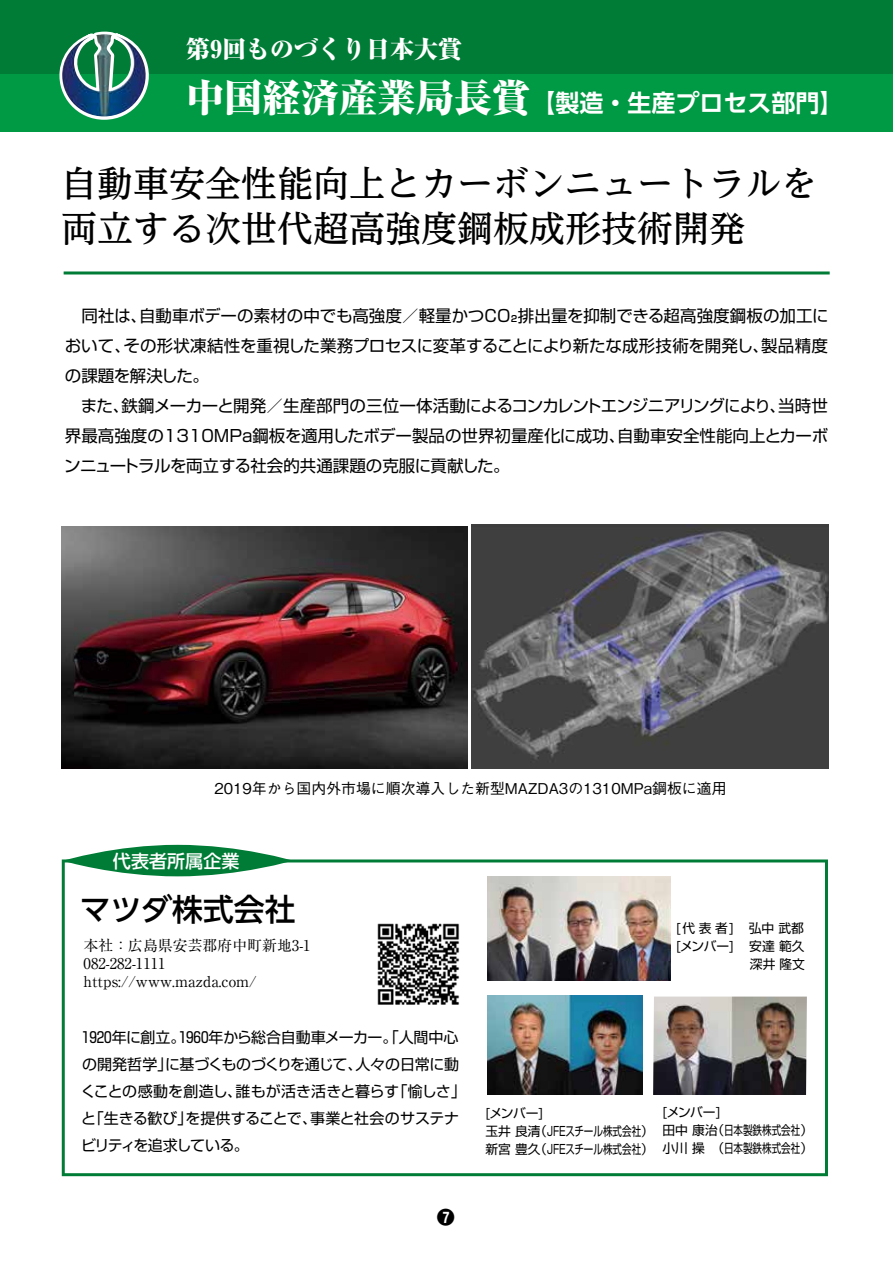
<style>
.page{position:relative;width:893px;height:1263px;background:#fff}
.page>*{position:absolute;margin:0;border:0;box-sizing:border-box;transform-origin:0 0}
.t1{font:500 36px/45px "UD Reimin Pr 6";color:#000}
.t2{font:500 30.9px "UD Shin Go Pr 6";color:#000}
.t3{font:700 24px "UD Shin Go Pr 6 De";color:#fff}
.t4{font:800 expanded 24px "Ryumin Pr 6";color:#fff}
.t5{font:500 18px "UD Shin Go Pr 6";color:#fff}
.t6{font:700 18px "Gothic MB101 Pr 6";color:#000}
.t7{font:16.5px/30px "Shin Go Pr 6";color:#000}
.t8{font:15px/27px "Shin Go Pr 6";letter-spacing:-.02em;color:#000}
.t9{font:14.85px/17.9px "Ryumin Pr 6";color:#000}
.t10{font:500 14.85px "Gothic BBB Pr 6";color:#000}
.t11{font:12.75px/18px "Shin Go Pr 6";color:#000}
.s1{font-family:"Ryumin Pr 6";font-weight:800;font-stretch:expanded;font-size:38.25px}
</style>
<div class="page">
<div style="left:0;top:0;width:893px;height:132px;background:#094"></div>
<div style="left:0;top:0;width:893px;height:73px;background:#007c36"></div>
<img style="left:61px;top:526px;width:407px;height:242px">
<img style="left:471px;top:525px;width:357px;height:243px">
<svg style="left:54px;top:31px;width:187px;height:89px"></svg>
<img style="left:61px;top:34px;width:86px;height:82px">
<hr style="left:64px;top:271px;width:766px;height:3px;background:#007c36">
<svg style="left:62px;top:859px;width:766px;height:317px"></svg>
<svg style="left:62px;top:845px;width:231px;height:31px;background:#258f53"></svg>
<h3 class="t4" style="left:186px;top:30px;width:277px">第9回ものづくり日本大賞</h3>
<h3 class="t3" style="left:186px;top:83px;width:659px"><span class="s1">中国経済産業局長賞</span>【製造・生産プロセス部門】</h3>
<h1 class="t1" style="left:61px;top:160px;width:758px">自動車安全性能向上とカーボンニュートラルを両立する次世代超高強度鋼板成形技術開発</h1>
<p class="t7" style="left:64px;top:300px;width:766px">　同社は、自動車ボデーの素材の中でも高強度／軽量かつCO₂排出量を抑制できる超高強度鋼板の加工において、その形状凍結性を重視した業務プロセスに変革することにより新たな成形技術を開発し、製品精度の課題を解決した。<br>　また、鉄鋼メーカーと開発／生産部門の三位一体活動によるコンカレントエンジニアリングにより、当時世界最高強度の1310MPa鋼板を適用したボデー製品の世界初量産化に成功、自動車安全性能向上とカーボンニュートラルを両立する社会的共通課題の克服に貢献した。</p>
<p class="t10" style="left:214px;top:776px;width:514px">2019年から国内外市場に順次導入した新型MAZDA3の1310MPa鋼板に適用</p>
<p class="t5" style="left:113px;top:847px;width:128px">代表者所属企業</p>
<h2 class="t2" style="left:80px;top:884px;width:217px">マツダ株式会社</h2>
<p class="t9" style="left:84px;top:936px;width:229px">本社：広島県安芸郡府中町新地3-1<br>082-282-1111 https://www.mazda.com/</p>
<p class="t8" style="left:81px;top:1023px;width:387px">1920年に創立。1960年から総合自動車メーカー。「人間中心の開発哲学」に基づくものづくりを通じて、人々の日常に動くことの感動を創造し、誰もが活き活きと暮らす「愉しさ」と「生きる歓び」を提供することで、事業と社会のサステナビリティを追求している。</p>
<p class="t6" style="left:437px;top:1202px;width:19px">❼</p>
<p class="t11" style="left:676px;top:918px;width:130px;text-align:right">[代表者]　弘中 武都[メンバー]　安達 範久深井 隆文</p>
<p class="t11" style="left:485px;top:1103px;width:170px">[メンバー]　<br>玉井 良清（JFEスチール株式会社）新宮 豊久（JFEスチール株式会社）</p>
<p class="t11" style="left:663px;top:1102px;width:152px">[メンバー] 　<br>田中 康治（日本製鉄株式会社）小川 操　（日本製鉄株式会社）</p>
</div>
